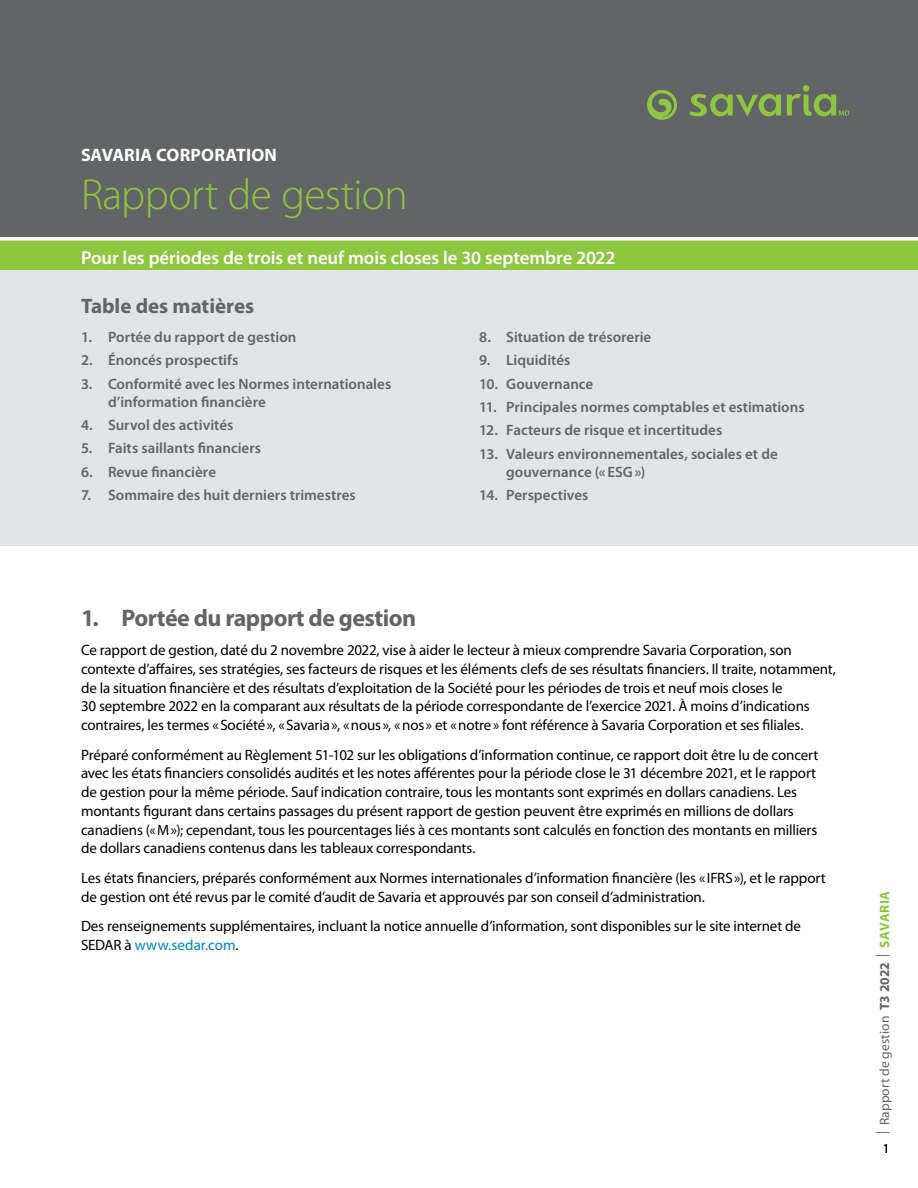
<style>
.page{position:relative;width:918px;height:1188px;background:#fff}
.page>*{position:absolute;margin:0;border:0;box-sizing:border-box;transform-origin:0 0}
.t1{font:300 43.5px "Myriad Pro";letter-spacing:-.015em;color:#8dc63f}
.Subhead_1{font:700 24px "Myriad Pro";letter-spacing:-.025em;color:#636466}
.t2{font:700 21px "Myriad Pro";color:#636466}
.t3{font:600 18.75px "Myriad Pro";letter-spacing:-.005em;color:#fff}
.t4{font:700 18px "Myriad Pro";letter-spacing:.005em;color:#fff}
.body{font:15px/18.8px "Myriad Pro";letter-spacing:-.01em;color:#000}
.t5{font:600 15px/18px "Myriad Pro";color:#636466}
.t6{font:13.5px "Myriad Pro";letter-spacing:.005em;color:#636466}
.t7{font:13.5px "Myriad Pro";color:#000}
.s1{color:#0084b6}
.s2{font-weight:700}
.s3{font-weight:700;color:#8dc63f}
</style>
<div class="page">
<div style="left:0;top:0;width:918px;height:240px;background:#636466"></div>
<div style="left:0;top:270px;width:918px;height:276px;background:#e2e3e4"></div>
<div style="left:0;top:240px;width:918px;height:30px;background:#8dc63f"></div>
<svg style="left:689px;top:94px;width:92px;height:23px"></svg>
<svg style="left:647px;top:90px;width:30px;height:30px"></svg>
<svg style="left:787px;top:85px;width:62px;height:31px"></svg>
<hr style="left:0;top:237px;width:918px;height:3px;background:#fff">
<p class="t4" style="left:81px;top:143px;width:198px">SAVARIA CORPORATION</p>
<p class="t1" style="left:81px;top:168px;width:328px">Rapport de gestion</p>
<p class="t3" style="left:81px;top:245px;width:536px">Pour les périodes de trois et neuf mois closes le 30 septembre 2022</p>
<p class="t2" style="left:81px;top:292px;width:175px">Table des matières</p>
<p class="t5" style="left:81px;top:327px;width:217px">1. Portée du rapport de gestion</p>
<p class="t5" style="left:81px;top:351px;width:159px">2. Énoncés prospectifs</p>
<p class="t5" style="left:108px;top:374px;width:285px;text-indent:-27px">3. Conformité avec les Normes internationales d’information financière</p>
<p class="t5" style="left:81px;top:416px;width:154px">4. Survol des activités</p>
<p class="t5" style="left:81px;top:439px;width:182px">5. Faits saillants financiers</p>
<p class="t5" style="left:81px;top:462px;width:137px">6. Revue financière</p>
<p class="t5" style="left:81px;top:486px;width:276px">7. Sommaire des huit derniers trimestres</p>
<p class="t5" style="left:479px;top:327px;width:174px">8. Situation de trésorerie</p>
<p class="t5" style="left:479px;top:351px;width:93px">9. Liquidités</p>
<p class="t5" style="left:479px;top:374px;width:116px">10. Gouvernance</p>
<p class="t5" style="left:479px;top:398px;width:327px">11. Principales normes comptables et estimations</p>
<p class="t5" style="left:479px;top:421px;width:245px">12. Facteurs de risque et incertitudes</p>
<p class="t5" style="left:506px;top:444px;width:273px;text-indent:-27px">13. Valeurs environnementales, sociales et de gouvernance («ESG»)</p>
<p class="t5" style="left:479px;top:486px;width:111px">14. Perspectives</p>
<p class="Subhead_1" style="left:81px;top:602px;width:337px">1. Portée du rapport de gestion</p>
<p class="body" style="left:81px;top:640px;width:756px">Ce rapport de gestion, daté du 2 novembre 2022, vise à aider le lecteur à mieux comprendre Savaria Corporation, son contexte d’affaires, ses stratégies, ses facteurs de risques et les éléments clefs de ses résultats financiers. Il traite, notamment, de la situation financière et des résultats d’exploitation de la Société pour les périodes de trois et neuf mois closes le<br>30 septembre 2022 en la comparant aux résultats de la période correspondante de l’exercice 2021. À moins d’indications contraires, les termes «Société», «Savaria», «nous», «nos » et «notre» font référence à Savaria Corporation et ses filiales.</p>
<p class="body" style="left:81px;top:745px;width:739px">Préparé conformément au Règlement 51-102 sur les obligations d’information continue, ce rapport doit être lu de concert avec les états financiers consolidés audités et les notes afférentes pour la période close le 31 décembre 2021, et le rapport de gestion pour la même période. Sauf indication contraire, tous les montants sont exprimés en dollars canadiens. Les montants figurant dans certains passages du présent rapport de gestion peuvent être exprimés en millions de dollars canadiens («M»); cependant, tous les pourcentages liés à ces montants sont calculés en fonction des montants en milliers de dollars canadiens contenus dans les tableaux correspondants.</p>
<p class="body" style="left:81px;top:868px;width:746px">Les états financiers, préparés conformément aux Normes internationales d’information financière (les « IFRS»), et le rapport de gestion ont été revus par le comité d’audit de Savaria et approuvés par son conseil d’administration.</p>
<p class="body" style="left:81px;top:917px;width:722px">Des renseignements supplémentaires, incluant la notice annuelle d’information, sont disponibles sur le site internet de<br>SEDAR à <span class="s1">www.sedar.com</span>.</p>
<p class="t6" style="left:876px;top:1134px;width:245px;rotate:-90deg">| Rapport de gestion <span class="s2">T3 2022</span> | <span class="s3">SAVARIA</span></p>
<p class="t7" style="left:883px;top:1140px;width:8px">1</p>
</div>
